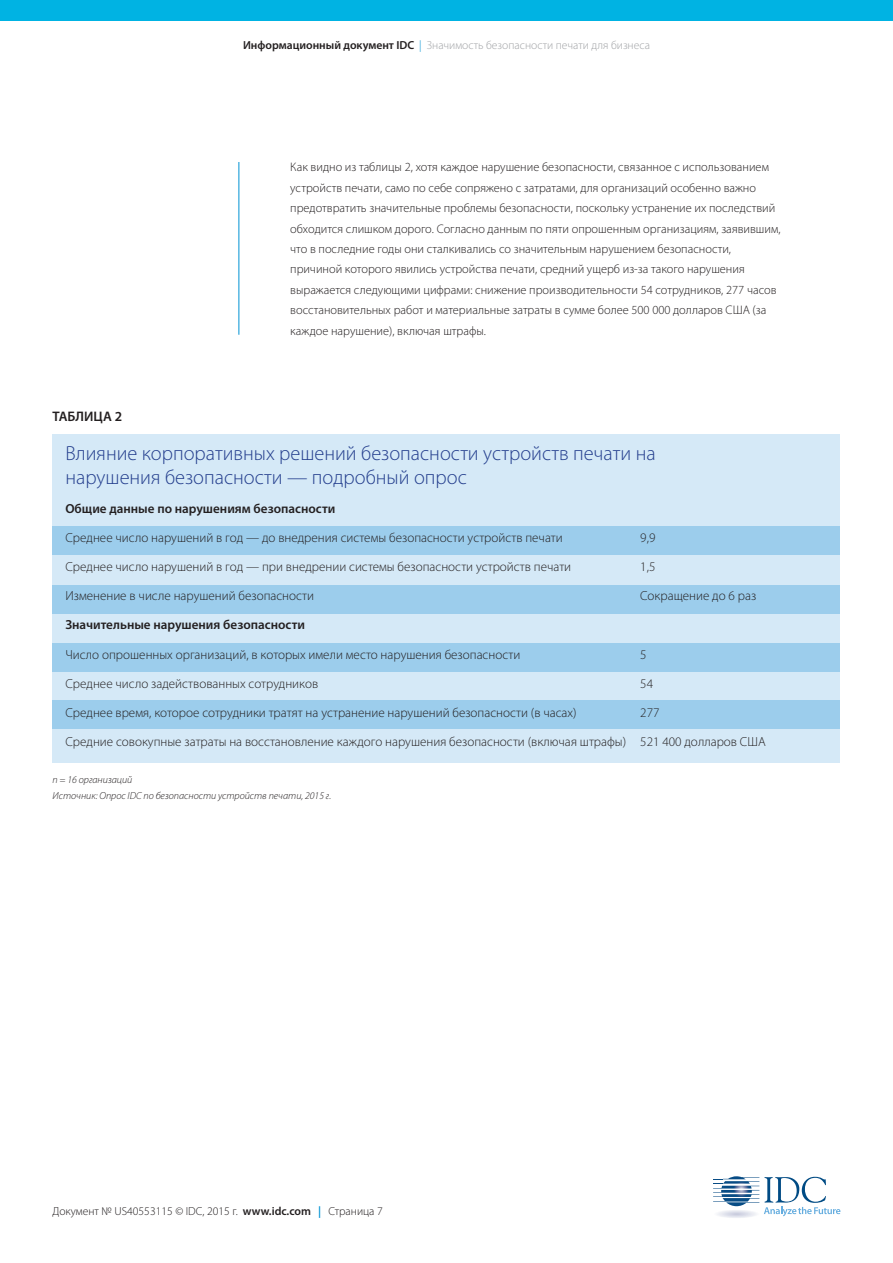
<style>
.page{position:relative;width:893px;height:1263px;background:#fff}
.page>*{position:absolute;margin:0;border:0;box-sizing:border-box;transform-origin:0 0}
.t1{font:300 20.4px/23.4px "Myriad Pro";color:#253f8e}
.t2{font:600 13.8px "Myriad Pro";color:#231f20}
.t3{font:300 13.2px "Myriad Pro";color:#231f20}
.t4{font:600 13.2px "Myriad Pro";color:#231f20}
.t5{font:300 12.45px/20.4px "Myriad Pro";color:#231f20}
.t6{font:300 11.7px "Myriad Pro";color:#a1a3a6}
.t7{font:300 11.7px "Myriad Pro";color:#231f20}
.t8{font:italic 300 10.2px/16px "Myriad Pro";color:#231f20}
.s1{font-weight:600;color:#231f20}
.s2{color:#0092d3}
.s3{font-weight:600}
.s4{font-weight:600;color:#0092d3}
</style>
<div class="page">
<hr style="left:239px;top:162px;width:1px;height:173px;background:#0092d3">
<div style="left:53px;top:434px;width:787px;height:328px;background:#d5e9f7"></div>
<div style="left:53px;top:526px;width:787px;height:29px;background:#9ccdec"></div>
<div style="left:53px;top:585px;width:787px;height:28px;background:#9ccdec"></div>
<div style="left:53px;top:643px;width:787px;height:29px;background:#9ccdec"></div>
<div style="left:53px;top:701px;width:787px;height:28px;background:#9ccdec"></div>
<div style="left:0;top:0;width:893px;height:20px;background:#00b3e3"></div>
<svg style="left:713px;top:1177px;width:127px;height:41px"></svg>
<p class="t6" style="left:243px;top:38px;width:408px"><span class="s1">Информационный документ IDC</span> <span class="s2">|</span> Значимость безопасности печати для бизнеса</p>
<p class="t2" style="left:53px;top:407px;width:71px">ТАБЛИЦА 2</p>
<p class="t5" style="left:290px;top:157px;width:492px">Как видно из таблицы 2, хотя каждое нарушение безопасности, связанное с использованием устройств печати, само по себе сопряжено с затратами, для организаций особенно важно предотвратить значительные проблемы безопасности, поскольку устранение их последствий обходится слишком дорого. Согласно данным по пяти опрошенным организациям, заявившим, что в последние годы они сталкивались со значительным нарушением безопасности, причиной которого явились устройства печати, средний ущерб из-за такого нарушения выражается следующими цифрами: снижение производительности 54 сотрудников, 277 часов восстановительных работ и материальные затраты в сумме более 500 000 долларов США (за каждое нарушение), включая штрафы.</p>
<p class="t1" style="left:65px;top:441px;width:592px">Влияние корпоративных решений безопасности устройств печати на нарушения безопасности — подробный опрос</p>
<p class="t4" style="left:65px;top:500px;width:271px">Общие данные по нарушениям безопасности</p>
<p class="t3" style="left:65px;top:530px;width:499px">Среднее число нарушений в год — до внедрения системы безопасности устройств печати</p>
<p class="t3" style="left:640px;top:530px;width:17px">9,9</p>
<p class="t3" style="left:65px;top:559px;width:507px">Среднее число нарушений в год — при внедрении системы безопасности устройств печати</p>
<p class="t3" style="left:640px;top:559px;width:17px">1,5</p>
<p class="t3" style="left:65px;top:588px;width:250px">Изменение в числе нарушений безопасности</p>
<p class="t3" style="left:640px;top:588px;width:118px">Сокращение до 6 раз</p>
<p class="t4" style="left:65px;top:617px;width:241px">Значительные нарушения безопасности</p>
<p class="t3" style="left:65px;top:646px;width:456px">Число опрошенных организаций, в которых имели место нарушения безопасности</p>
<p class="t3" style="left:640px;top:646px;width:8px">5</p>
<p class="t3" style="left:65px;top:675px;width:254px">Среднее число задействованных сотрудников</p>
<p class="t3" style="left:640px;top:675px;width:14px">54</p>
<p class="t3" style="left:65px;top:705px;width:513px">Среднее время, которое сотрудники тратят на устранение нарушений безопасности (в часах)</p>
<p class="t3" style="left:640px;top:705px;width:21px">277</p>
<p class="t3" style="left:65px;top:734px;width:702px">Средние совокупные затраты на восстановление каждого нарушения безопасности (включая штрафы) 521 400 долларов США</p>
<p class="t8" style="left:53px;top:771px;width:280px">n = 16 организаций<br>Источник: Опрос IDC по безопасности устройств печати, 2015 г.</p>
<p class="t7" style="left:53px;top:1204px;width:332px">Документ № US40553115 © IDC, 2015 г. <span class="s3">www.idc.com</span> <span class="s4">|</span> Страница 7</p>
</div>
